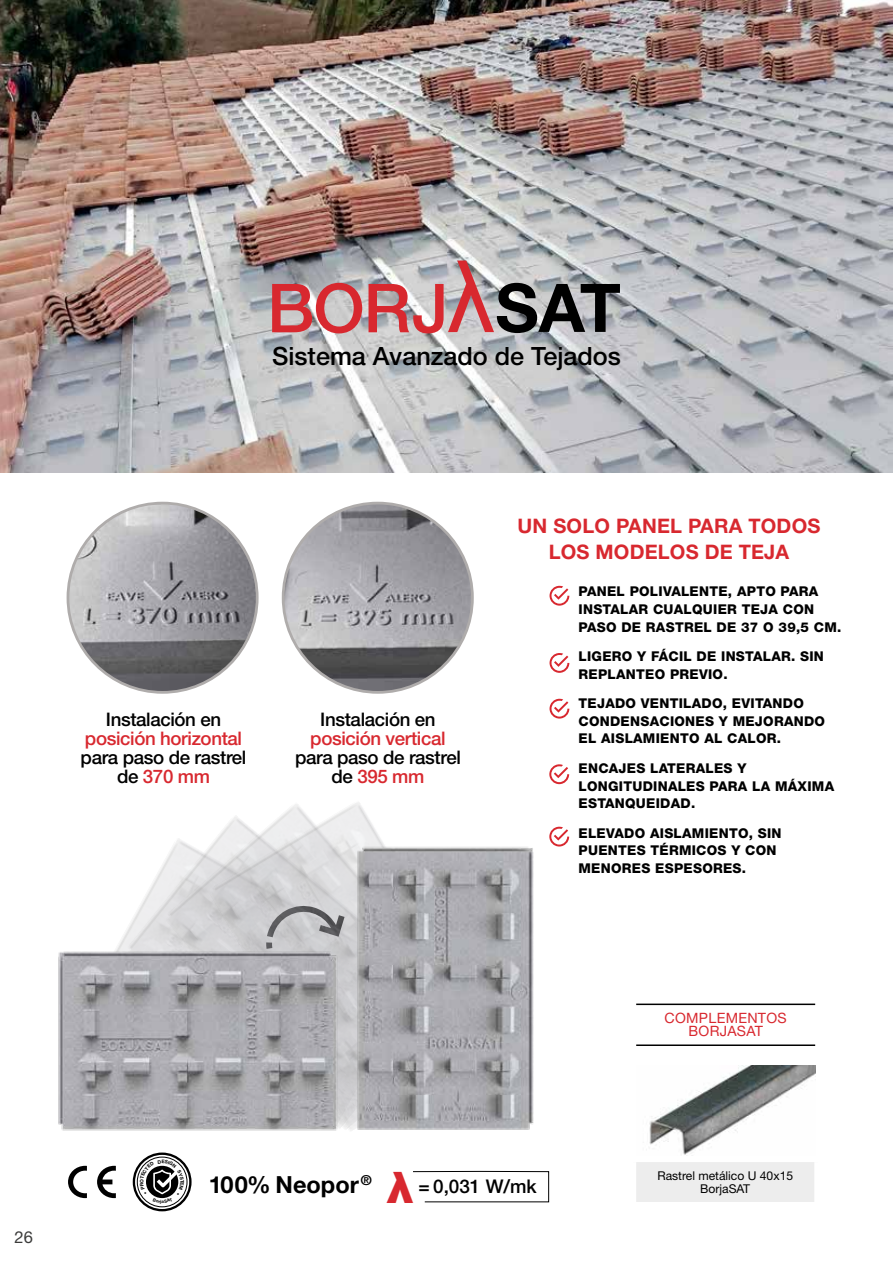
<style>
.page{position:relative;width:893px;height:1263px;background:#fff}
.page>*{position:absolute;margin:0;border:0;box-sizing:border-box;transform-origin:0 0}
.t1{font:700 67.2px "Helvetica Neue LT Std";color:#000}
.t2{font:500 25.2px "Helvetica Neue LT Std";color:#000}
.t3{font:700 23.55px "Helvetica Neue LT Std";color:#000}
.t4{font:700 19.95px/26.5px "Helvetica Neue LT Std";letter-spacing:.01em;color:#d8282f;text-align:center}
.t5{font:500 18.9px "Helvetica Neue LT Std";color:#000}
.t6{font:500 18.75px/19.2px "Helvetica Neue LT Std";letter-spacing:-.02em;color:#000;text-align:center}
.t7{font:500 18.75px "Helvetica Neue LT Std";letter-spacing:-.02em;color:#d8282f}
.t8{font:16.5px "Helvetica Neue LT Std";color:#3c3c3b}
.t9{font:14.25px/13px "Helvetica Neue LT Std";letter-spacing:.02em;color:#d8282f;text-align:center}
.t10{font:700 13.8px "Helvetica Neue LT Std";color:#000}
.t11{font:800 13.5px/17.5px "Helvetica Neue LT Std";letter-spacing:.02em;color:#000}
.t12{font:12.15px/12.9px "Helvetica Neue LT Std";color:#000;text-align:center}
.s1{color:#d8282f}
.s2{font-family:"Arial";font-weight:900;font-size:43.2px;color:#d8282f}
</style>
<div class="page">
<div style="left:137px;top:1156px;width:50px;height:51px;border:1px solid #000;border-radius:50%"></div>
<div style="left:133px;top:1152px;width:59px;height:59px;border:2px solid #000;border-radius:50%"></div>
<svg style="left:97px;top:1166px;width:19px;height:32px"></svg>
<svg style="left:68px;top:1166px;width:19px;height:32px"></svg>
<svg style="left:413px;top:1171px;width:137px;height:32px"></svg>
<img style="left:136px;top:839px;width:43px;height:321px">
<img style="left:179px;top:802px;width:200px;height:358px">
<img style="left:331px;top:836px;width:230px;height:310px">
<img style="left:58px;top:935px;width:289px;height:216px">
<img style="left:283px;top:503px;width:189px;height:189px;border-radius:95px">
<img style="left:68px;top:503px;width:189px;height:189px;border-radius:95px">
<svg style="left:636px;top:1005px;width:179px;height:1px"></svg>
<div style="left:633px;top:1158px;width:185px;height:47px;background:#ededed"></div>
<div style="left:629px;top:1162px;width:7px;height:40px;background:#fff"></div>
<div style="left:814px;top:1162px;width:7px;height:40px;background:#fff"></div>
<div style="left:629px;top:1202px;width:192px;height:7px;background:#fff"></div>
<div style="left:629px;top:1155px;width:192px;height:7px;background:#fff"></div>
<hr style="left:636px;top:1003px;width:179px;height:2px;background:#000">
<hr style="left:636px;top:1044px;width:179px;height:2px;background:#000">
<img style="left:649px;top:1066px;width:166px;height:89px">
<svg style="left:549px;top:586px;width:20px;height:20px"></svg>
<svg style="left:549px;top:653px;width:20px;height:20px"></svg>
<svg style="left:549px;top:699px;width:20px;height:19px"></svg>
<svg style="left:549px;top:764px;width:20px;height:20px"></svg>
<svg style="left:549px;top:827px;width:20px;height:19px"></svg>
<img style="left:0;top:0;width:893px;height:472px">
<svg style="left:272px;top:260px;width:222px;height:73px;background:#c39094"></svg>
<svg style="left:140px;top:1160px;width:44px;height:44px"></svg>
<h1 class="t1" style="left:495px;top:266px;width:127px">SAT</h1>
<h2 class="t2" style="left:272px;top:341px;width:350px">Sistema Avanzado de Tejados</h2>
<h3 class="t6" style="left:106px;top:709px;width:117px">Instalación en</h3>
<h3 class="t7" style="left:85px;top:727px;width:159px">posición horizontal</h3>
<h3 class="t6" style="left:81px;top:748px;width:167px">para paso de rastrel de <span class="s1">370 mm</span></h3>
<h3 class="t6" style="left:320px;top:709px;width:117px">Instalación en</h3>
<h3 class="t7" style="left:310px;top:727px;width:137px">posición vertical</h3>
<h3 class="t6" style="left:295px;top:748px;width:167px">para paso de rastrel de <span class="s1">395 mm</span></h3>
<h3 class="t4" style="left:518px;top:512px;width:304px">UN SOLO PANEL PARA TODOS<br>LOS MODELOS DE TEJA</h3>
<p class="t11" style="left:579px;top:583px;width:264px">PANEL POLIVALENTE, APTO PARA<br>INSTALAR CUALQUIER TEJA CON<br>PASO DE RASTREL DE 37 O 39,5 CM.</p>
<p class="t11" style="left:579px;top:647px;width:247px">LIGERO Y FÁCIL DE INSTALAR. SIN<br>REPLANTEO PREVIO.</p>
<p class="t11" style="left:579px;top:695px;width:248px">TEJADO VENTILADO, EVITANDO<br>CONDENSACIONES Y MEJORANDO<br>EL AISLAMIENTO AL CALOR.</p>
<p class="t11" style="left:579px;top:759px;width:257px">ENCAJES LATERALES Y<br>LONGITUDINALES PARA LA MÁXIMA<br>ESTANQUEIDAD.</p>
<p class="t11" style="left:579px;top:824px;width:205px">ELEVADO AISLAMIENTO, SIN<br>PUENTES TÉRMICOS Y CON<br>MENORES ESPESORES.</p>
<p class="t8" style="left:15px;top:1227px;width:20px">26</p>
<h3 class="t3" style="left:209px;top:1170px;width:206px">100% Neopor <span class="s2">λ</span></h3>
<h3 class="t5" style="left:418px;top:1175px;width:120px">= 0,031 W/mk</h3>
<p class="t10" style="left:361px;top:1172px;width:12px">®</p>
<p class="t9" style="left:665px;top:1011px;width:124px">COMPLEMENTOS<br>BORJASAT</p>
<p class="t12" style="left:657px;top:1169px;width:137px">Rastrel metálico U 40x15<br>BorjaSAT</p>
</div>
